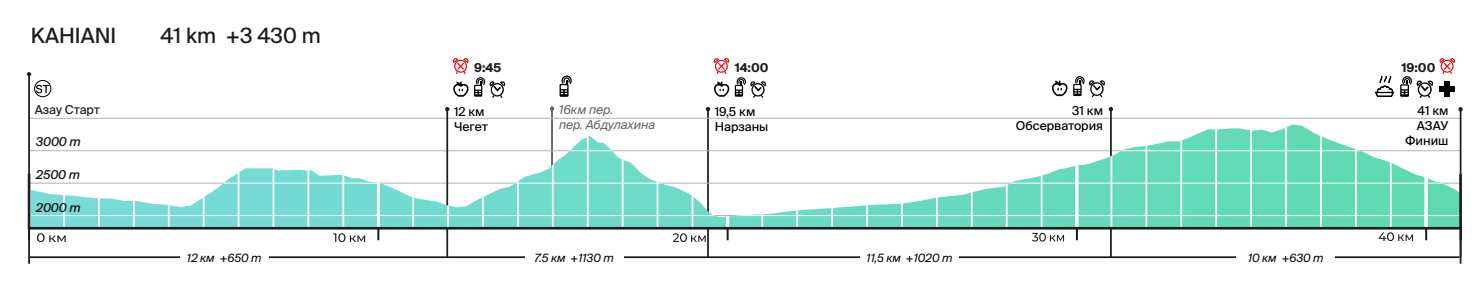
<style>
.page{position:relative;width:1474px;height:281px;background:#fff}
.page>*{position:absolute;margin:0;border:0;box-sizing:border-box;transform-origin:0 0}
.t1{font:21px "Suisse Intl";color:#1d1d1b}
.t2{font:12.25px/14.7px "Suisse Intl";color:#000}
.t3{font:italic 12.25px/14.7px "Suisse Intl";color:#636362}
.t4{font:italic 500 12.25px "Suisse Intl";color:#1d1d1b}
.t5{font:700 12.25px "Suisse Intl";color:#1d1d1b}
.t6{font:12.25px "Suisse Intl";color:#1d1d1b}
.t7{font:italic 11.38px "Suisse Intl";color:#000}
</style>
<div class="page">
<hr style="left:707px;top:109px;width:2px;height:148px;background:#1d1d1b">
<svg style="left:706px;top:107px;width:4px;height:4px"></svg>
<svg style="left:713px;top:58px;width:53px;height:40px"></svg>
<hr style="left:551px;top:108px;width:2px;height:120px;background:#636362">
<svg style="left:550px;top:106px;width:4px;height:5px"></svg>
<svg style="left:559px;top:84px;width:9px;height:13px"></svg>
<svg style="left:560px;top:75px;width:12px;height:19px"></svg>
<hr style="left:29px;top:118px;width:1431px;height:1px;background:#b2b2b2">
<hr style="left:29px;top:150px;width:1431px;height:1px;background:#b2b2b2">
<hr style="left:28px;top:74px;width:2px;height:189px;background:#1d1d1b">
<svg style="left:27px;top:72px;width:4px;height:4px"></svg>
<hr style="left:1110px;top:109px;width:1px;height:148px;background:#1d1d1b">
<svg style="left:1108px;top:107px;width:5px;height:4px"></svg>
<hr style="left:446px;top:109px;width:2px;height:148px;background:#1d1d1b">
<svg style="left:445px;top:107px;width:4px;height:4px"></svg>
<svg style="left:32px;top:124px;width:1427px;height:47px"></svg>
<hr style="left:31px;top:150px;width:1429px;height:1px;background:#fff">
<hr style="left:63px;top:124px;width:2px;height:104px;background:#fff">
<hr style="left:98px;top:124px;width:2px;height:104px;background:#fff">
<hr style="left:133px;top:124px;width:2px;height:104px;background:#fff">
<hr style="left:168px;top:124px;width:2px;height:104px;background:#fff">
<hr style="left:203px;top:124px;width:1px;height:104px;background:#fff">
<hr style="left:238px;top:124px;width:1px;height:104px;background:#fff">
<hr style="left:272px;top:124px;width:2px;height:104px;background:#fff">
<hr style="left:307px;top:124px;width:2px;height:104px;background:#fff">
<hr style="left:342px;top:124px;width:2px;height:104px;background:#fff">
<hr style="left:377px;top:124px;width:2px;height:104px;background:#fff">
<hr style="left:412px;top:124px;width:2px;height:104px;background:#fff">
<hr style="left:447px;top:124px;width:2px;height:104px;background:#fff">
<hr style="left:482px;top:124px;width:2px;height:104px;background:#fff">
<hr style="left:517px;top:124px;width:2px;height:104px;background:#fff">
<hr style="left:552px;top:124px;width:1px;height:104px;background:#fff">
<hr style="left:587px;top:124px;width:1px;height:104px;background:#fff">
<hr style="left:621px;top:124px;width:2px;height:104px;background:#fff">
<hr style="left:656px;top:124px;width:2px;height:104px;background:#fff">
<hr style="left:691px;top:124px;width:2px;height:104px;background:#fff">
<hr style="left:726px;top:124px;width:2px;height:104px;background:#fff">
<hr style="left:761px;top:124px;width:2px;height:104px;background:#fff">
<hr style="left:796px;top:124px;width:2px;height:104px;background:#fff">
<hr style="left:831px;top:124px;width:2px;height:104px;background:#fff">
<hr style="left:866px;top:124px;width:2px;height:104px;background:#fff">
<hr style="left:901px;top:124px;width:1px;height:104px;background:#fff">
<hr style="left:936px;top:124px;width:1px;height:104px;background:#fff">
<hr style="left:970px;top:124px;width:2px;height:104px;background:#fff">
<hr style="left:1005px;top:124px;width:2px;height:104px;background:#fff">
<hr style="left:1040px;top:124px;width:2px;height:104px;background:#fff">
<hr style="left:1075px;top:124px;width:2px;height:104px;background:#fff">
<hr style="left:1110px;top:124px;width:2px;height:104px;background:#fff">
<hr style="left:1145px;top:124px;width:2px;height:104px;background:#fff">
<hr style="left:1180px;top:124px;width:2px;height:104px;background:#fff">
<hr style="left:1215px;top:124px;width:2px;height:104px;background:#fff">
<hr style="left:1250px;top:124px;width:1px;height:104px;background:#fff">
<hr style="left:1285px;top:124px;width:1px;height:104px;background:#fff">
<hr style="left:1319px;top:124px;width:2px;height:104px;background:#fff">
<hr style="left:1354px;top:124px;width:2px;height:104px;background:#fff">
<hr style="left:1389px;top:124px;width:2px;height:104px;background:#fff">
<hr style="left:1424px;top:124px;width:2px;height:104px;background:#fff">
<hr style="left:377px;top:134px;width:3px;height:94px;background:#fff">
<hr style="left:726px;top:134px;width:3px;height:94px;background:#fff">
<hr style="left:1075px;top:134px;width:3px;height:94px;background:#fff">
<hr style="left:1424px;top:134px;width:3px;height:94px;background:#fff">
<hr style="left:1459px;top:109px;width:2px;height:148px;background:#1d1d1b">
<svg style="left:1458px;top:107px;width:4px;height:4px"></svg>
<img style="left:1374px;top:77px;width:20px;height:20px">
<hr style="left:29px;top:256px;width:1430px;height:2px;background:#1d1d1b">
<svg style="left:37px;top:233px;width:29px;height:9px"></svg>
<svg style="left:333px;top:233px;width:32px;height:9px"></svg>
<svg style="left:672px;top:233px;width:33px;height:9px"></svg>
<svg style="left:1378px;top:232px;width:34px;height:9px"></svg>
<svg style="left:377px;top:231px;width:2px;height:9px"></svg>
<svg style="left:726px;top:231px;width:2px;height:9px"></svg>
<svg style="left:1075px;top:231px;width:2px;height:9px"></svg>
<svg style="left:1425px;top:231px;width:2px;height:9px"></svg>
<hr style="left:1459px;top:227px;width:2px;height:36px;background:#1d1d1b">
<div style="left:34px;top:80px;width:17px;height:17px;border:1px solid #000;border-radius:50%"></div>
<svg style="left:36px;top:85px;width:13px;height:8px"></svg>
<svg style="left:27px;top:171px;width:1435px;height:60px"></svg>
<svg style="left:1052px;top:81px;width:15px;height:15px"></svg>
<svg style="left:1073px;top:76px;width:32px;height:21px"></svg>
<svg style="left:1032px;top:232px;width:32px;height:9px"></svg>
<svg style="left:453px;top:58px;width:52px;height:40px"></svg>
<svg style="left:1400px;top:58px;width:55px;height:40px"></svg>
<div style="left:180px;top:249px;width:89px;height:16px;background:#fff"></div>
<div style="left:525px;top:249px;width:98px;height:16px;background:#fff"></div>
<div style="left:860px;top:249px;width:98px;height:16px;background:#fff"></div>
<div style="left:1236px;top:249px;width:98px;height:16px;background:#fff"></div>
<h1 class="t1" style="left:31px;top:23px;width:87px">KAHIANI</h1>
<h1 class="t1" style="left:160px;top:23px;width:162px">41 km +3 430 m</h1>
<p class="t6" style="left:35px;top:103px;width:67px">Азау Старт</p>
<p class="t4" style="left:36px;top:135px;width:46px">3000 m</p>
<p class="t4" style="left:36px;top:168px;width:46px">2500 m</p>
<p class="t4" style="left:36px;top:200px;width:46px">2000 m</p>
<p class="t5" style="left:474px;top:60px;width:29px">9:45</p>
<p class="t5" style="left:1401px;top:60px;width:36px">19:00</p>
<p class="t5" style="left:734px;top:60px;width:35px">14:00</p>
<p class="t2" style="left:454px;top:104px;width:35px">12 км<br>Чегет</p>
<p class="t3" style="left:559px;top:103px;width:97px">16км пер.<br>пер. Абдулахина</p>
<p class="t2" style="left:1015px;top:104px;width:89px;text-align:right">31 км<br>Обсерватория</p>
<p class="t2" style="left:1404px;top:104px;width:45px;text-align:right">41 км<br>АЗАУ<br>Финиш</p>
<p class="t2" style="left:714px;top:104px;width:55px">19,5 км<br>Нарзаны</p>
<p class="t7" style="left:187px;top:251px;width:76px">12 км +650 m</p>
<p class="t7" style="left:535px;top:251px;width:80px">7.5 км +1130 m</p>
<p class="t7" style="left:866px;top:251px;width:87px">11,5 км +1020 m</p>
<p class="t7" style="left:1247px;top:251px;width:77px">10 км +630 m</p>
</div>
